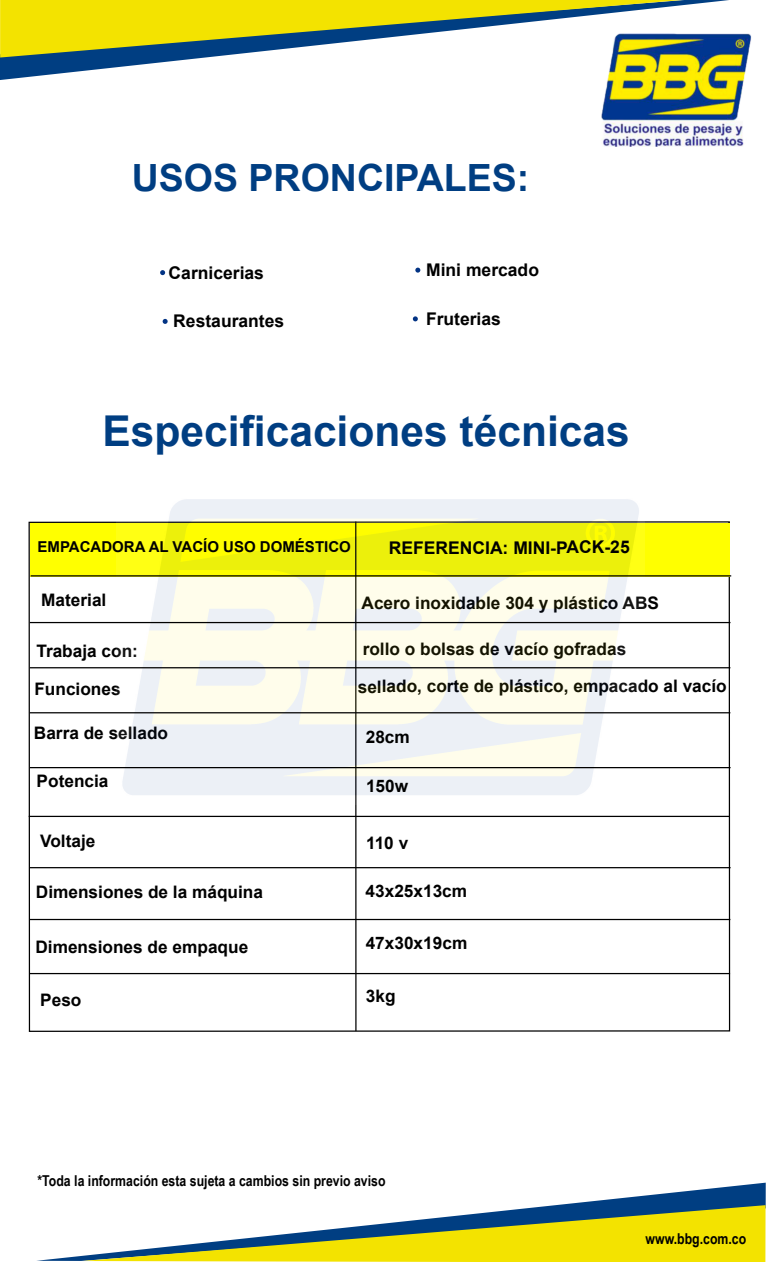
<style>
.page{position:relative;width:766px;height:1262px;background:#fff}
.page>*{position:absolute;margin:0;border:0;box-sizing:border-box;transform-origin:0 0}
.t1{font:700 42.5px "Arial";color:#003e82}
.t2{font:700 37.5px "Arial";color:#003e82}
.t3{font:700 17.5px "Arial";color:#000}
.t4{font:700 17.25px "Arial";color:#000}
.t5{font:700 15px "Arial Narrow";color:#000}
.t6{font:700 15px "Arial";color:#000}
</style>
<div class="page">
<svg style="left:91px;top:0;width:638px;height:70px"></svg>
<svg style="left:0;top:0;width:682px;height:58px;fill:#f3e300"></svg>
<svg style="left:44px;top:1182px;width:721px;height:78px"></svg>
<svg style="left:83px;top:1205px;width:682px;height:56px"></svg>
<img style="left:599px;top:32px;width:152px;height:115px">
<svg style="left:91px;top:521px;width:639px;height:511px"></svg>
<div style="left:30px;top:522px;width:699px;height:54px;background:#ff0"></div>
<hr style="left:355px;top:521px;width:1px;height:510px;background:#000">
<img style="left:116px;top:499px;width:528px;height:305px">
<hr style="left:31px;top:575px;width:700px;height:1px;background:#000">
<hr style="left:30px;top:622px;width:700px;height:1px;background:#000">
<hr style="left:30px;top:667px;width:700px;height:1px;background:#000">
<hr style="left:30px;top:712px;width:700px;height:1px;background:#000">
<hr style="left:30px;top:767px;width:700px;height:1px;background:#000">
<hr style="left:29px;top:815px;width:700px;height:2px;background:#000">
<hr style="left:30px;top:867px;width:700px;height:1px;background:#000">
<hr style="left:30px;top:918px;width:700px;height:2px;background:#000">
<svg style="left:412px;top:316px;width:6px;height:5px"></svg>
<svg style="left:415px;top:268px;width:5px;height:4px"></svg>
<svg style="left:162px;top:319px;width:6px;height:5px"></svg>
<svg style="left:160px;top:270px;width:5px;height:5px"></svg>
<hr style="left:29px;top:972px;width:700px;height:2px;background:#000">
<img style="left:0;top:43px;width:91px;height:989px">
<h2 class="t2" style="left:132px;top:152px;width:399px">USOS PRONCIPALES:</h2>
<p class="t3" style="left:169px;top:260px;width:97px">Carnicerias</p>
<p class="t3" style="left:173px;top:309px;width:112px">Restaurantes</p>
<p class="t3" style="left:426px;top:258px;width:114px">Mini mercado</p>
<p class="t3" style="left:426px;top:307px;width:76px">Fruterias</p>
<h1 class="t1" style="left:102px;top:401px;width:528px">Especificaciones técnicas</h1>
<p class="t6" style="left:38px;top:536px;width:315px">EMPACADORA AL VACÍO USO DOMÉSTICO</p>
<p class="t3" style="left:388px;top:535px;width:242px">REFERENCIA: MINI-PACK-25</p>
<p class="t4" style="left:41px;top:587px;width:67px">Material</p>
<p class="t4" style="left:36px;top:639px;width:103px">Trabaja con:</p>
<p class="t4" style="left:34px;top:677px;width:88px">Funciones</p>
<p class="t4" style="left:34px;top:721px;width:136px">Barra de sellado</p>
<p class="t4" style="left:37px;top:769px;width:73px">Potencia</p>
<p class="t4" style="left:361px;top:590px;width:299px">Acero inoxidable 304 y plástico ABS</p>
<p class="t4" style="left:362px;top:636px;width:265px">rollo o bolsas de vacío gofradas</p>
<p class="t4" style="left:357px;top:674px;width:370px">sellado, corte de plástico, empacado al vacío</p>
<p class="t4" style="left:365px;top:724px;width:46px">28cm</p>
<p class="t4" style="left:366px;top:773px;width:44px">150w</p>
<p class="t4" style="left:40px;top:828px;width:57px">Voltaje</p>
<p class="t4" style="left:366px;top:831px;width:44px">110 v</p>
<p class="t4" style="left:36px;top:879px;width:228px">Dimensiones de la máquina</p>
<p class="t4" style="left:365px;top:879px;width:103px">43x25x13cm</p>
<p class="t4" style="left:35px;top:934px;width:214px">Dimensiones de empaque</p>
<p class="t4" style="left:365px;top:930px;width:103px">47x30x19cm</p>
<p class="t4" style="left:40px;top:987px;width:43px">Peso</p>
<p class="t4" style="left:366px;top:983px;width:31px">3kg</p>
<p class="t5" style="left:38px;top:1168px;width:349px">*Toda la información esta sujeta a cambios sin previo aviso</p>
<p class="t5" style="left:645px;top:1227px;width:102px">www.bbg.com.co</p>
</div>
